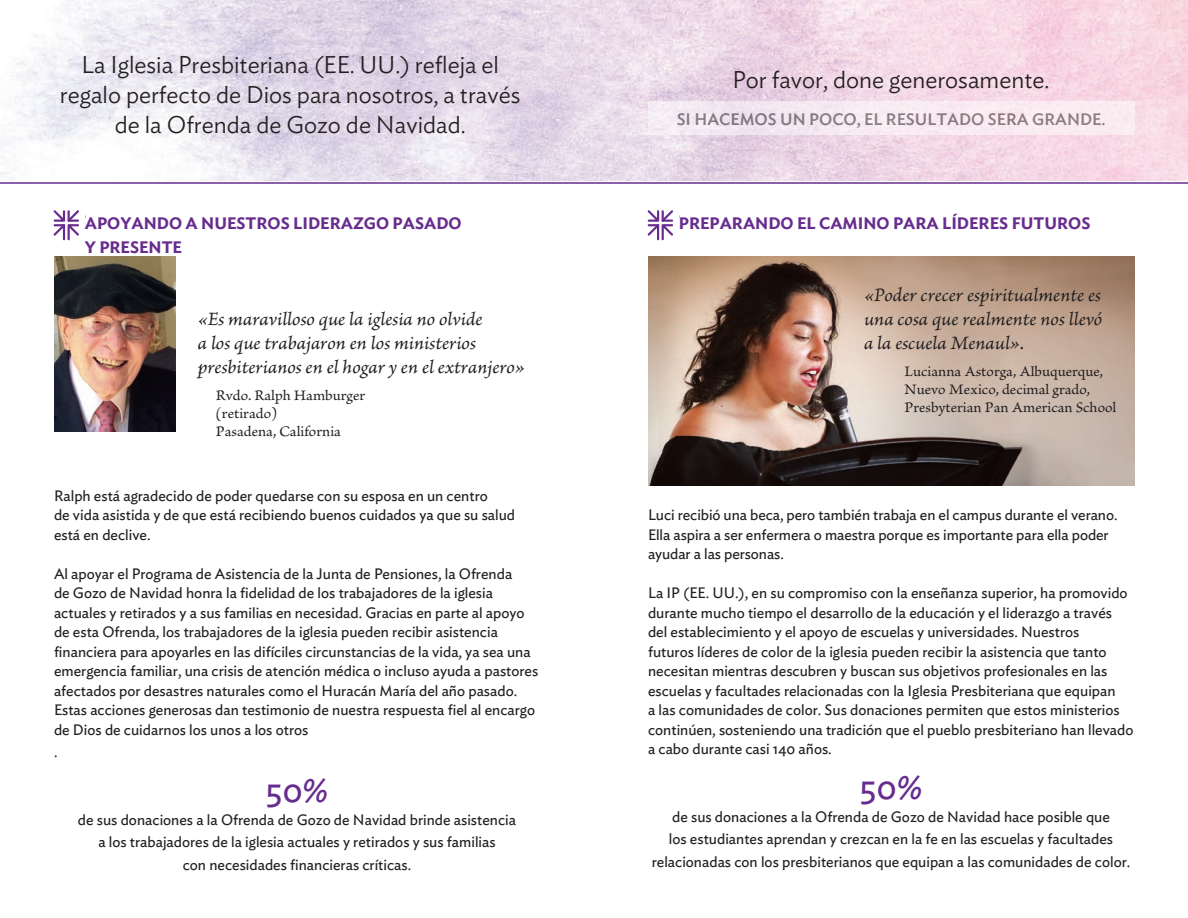
<style>
.page{position:relative;width:1188px;height:918px;background:#fff}
.page>*{position:absolute;margin:0;border:0;box-sizing:border-box;transform-origin:0 0}
.t1{font:34.5px "Ideal Sans";color:#672c8e}
.t2{font:300 24px/30px "Ideal Sans";color:#231f20;text-align:center}
.t3{font:19.5px/24px "Brioso Pro It Capt";color:#231f20}
.t4{font:600 16.5px/24px "Ideal Sans";color:#672c8e}
.t5{font:500 16.5px "Ideal Sans";color:#231f20}
.t6{font:15px/19.5px "Ideal Sans";color:#231f20}
.t7{font:15px/18px "Brioso Pro Capt";color:#231f20}
</style>
<div class="page">
<img style="left:0;top:0;width:1188px;height:180px">
<img style="left:54px;top:256px;width:121px;height:175px">
<svg style="left:648px;top:210px;width:25px;height:30px"></svg>
<svg style="left:54px;top:210px;width:25px;height:30px"></svg>
<hr style="left:0;top:182px;width:1188px;height:2px;background:#672c8e">
<img style="left:648px;top:256px;width:486px;height:230px">
<div style="left:648px;top:101px;width:486px;height:34px;background:#f8ebf2"></div>
<p class="t2" style="left:60px;top:48px;width:462px">La Iglesia Presbiteriana (EE. UU.) refleja el regalo perfecto de Dios para nosotros, a través de la Ofrenda de Gozo de Navidad.</p>
<p class="t4" style="left:85px;top:210px;width:378px">APOYANDO A NUESTROS LIDERAZGO PASADO<br>Y PRESENTE</p>
<p class="t3" style="left:198px;top:306px;width:329px">«Es maravilloso que la iglesia no olvide<br>a los que trabajaron en los ministerios presbiterianos en el hogar y en el extranjero»</p>
<p class="t7" style="left:216px;top:387px;width:151px">Rvdo. Ralph Hamburger (retirado)<br>Pasadena, California</p>
<p class="t6" style="left:54px;top:485px;width:463px">Ralph está agradecido de poder quedarse con su esposa en un centro<br>de vida asistida y de que está recibiendo buenos cuidados ya que su salud está en declive.</p>
<p class="t6" style="left:54px;top:563px;width:486px">Al apoyar el Programa de Asistencia de la Junta de Pensiones, la Ofrenda<br>de Gozo de Navidad honra la fidelidad de los trabajadores de la iglesia actuales y retirados y a sus familias en necesidad. Gracias en parte al apoyo de esta Ofrenda, los trabajadores de la iglesia pueden recibir asistencia financiera para apoyarles en las difíciles circunstancias de la vida, ya sea una emergencia familiar, una crisis de atención médica o incluso ayuda a pastores afectados por desastres naturales como el Huracán María del año pasado.<br>Estas acciones generosas dan testimonio de nuestra respuesta fiel al encargo de Dios de cuidarnos los unos a los otros</p>
<p class="t6" style="left:54px;top:741px;width:5px">.</p>
<p class="t1" style="left:266px;top:764px;width:64px">50%</p>
<p class="t6" style="left:78px;top:807px;width:440px;line-height:22.5px;text-align:center">de sus donaciones a la Ofrenda de Gozo de Navidad brinde asistencia a los trabajadores de la iglesia actuales y retirados y sus familias<br>con necesidades financieras críticas.</p>
<p class="t2" style="left:733px;top:63px;width:318px">Por favor, done generosamente.</p>
<p class="t5" style="left:677px;top:106px;width:430px">SI HACEMOS UN POCO, EL RESULTADO SERA GRANDE.</p>
<p class="t4" style="left:679px;top:210px;width:413px">PREPARANDO EL CAMINO PARA LÍDERES FUTUROS</p>
<p class="t3" style="left:864px;top:282px;width:240px;text-align:justify">«Poder crecer espiritualmente es una cosa que realmente nos llevó a la escuela Menaul».</p>
<p class="t7" style="left:905px;top:363px;width:213px">Lucianna Astorga, Albuquerque,<br>Nuevo Mexico, decimal grado,<br>Presbyterian Pan American School</p>
<p class="t6" style="left:648px;top:504px;width:471px">Luci recibió una beca, pero también trabaja en el campus durante el verano.<br>Ella aspira a ser enfermera o maestra porque es importante para ella poder ayudar a las personas.</p>
<p class="t6" style="left:648px;top:582px;width:487px">La IP (EE. UU.), en su compromiso con la enseñanza superior, ha promovido durante mucho tiempo el desarrollo de la educación y el liderazgo a través del establecimiento y el apoyo de escuelas y universidades. Nuestros<br>futuros líderes de color de la iglesia pueden recibir la asistencia que tanto necesitan mientras descubren y buscan sus objetivos profesionales en las escuelas y facultades relacionadas con la Iglesia Presbiteriana que equipan<br>a las comunidades de color. Sus donaciones permiten que estos ministerios continúen, sosteniendo una tradición que el pueblo presbiteriano han llevado a cabo durante casi 140 años.</p>
<p class="t1" style="left:860px;top:761px;width:64px">50%</p>
<p class="t6" style="left:652px;top:804px;width:480px;line-height:22.5px;text-align:center">de sus donaciones a la Ofrenda de Gozo de Navidad hace posible que<br>los estudiantes aprendan y crezcan en la fe en las escuelas y facultades relacionadas con los presbiterianos que equipan a las comunidades de color.</p>
</div>
